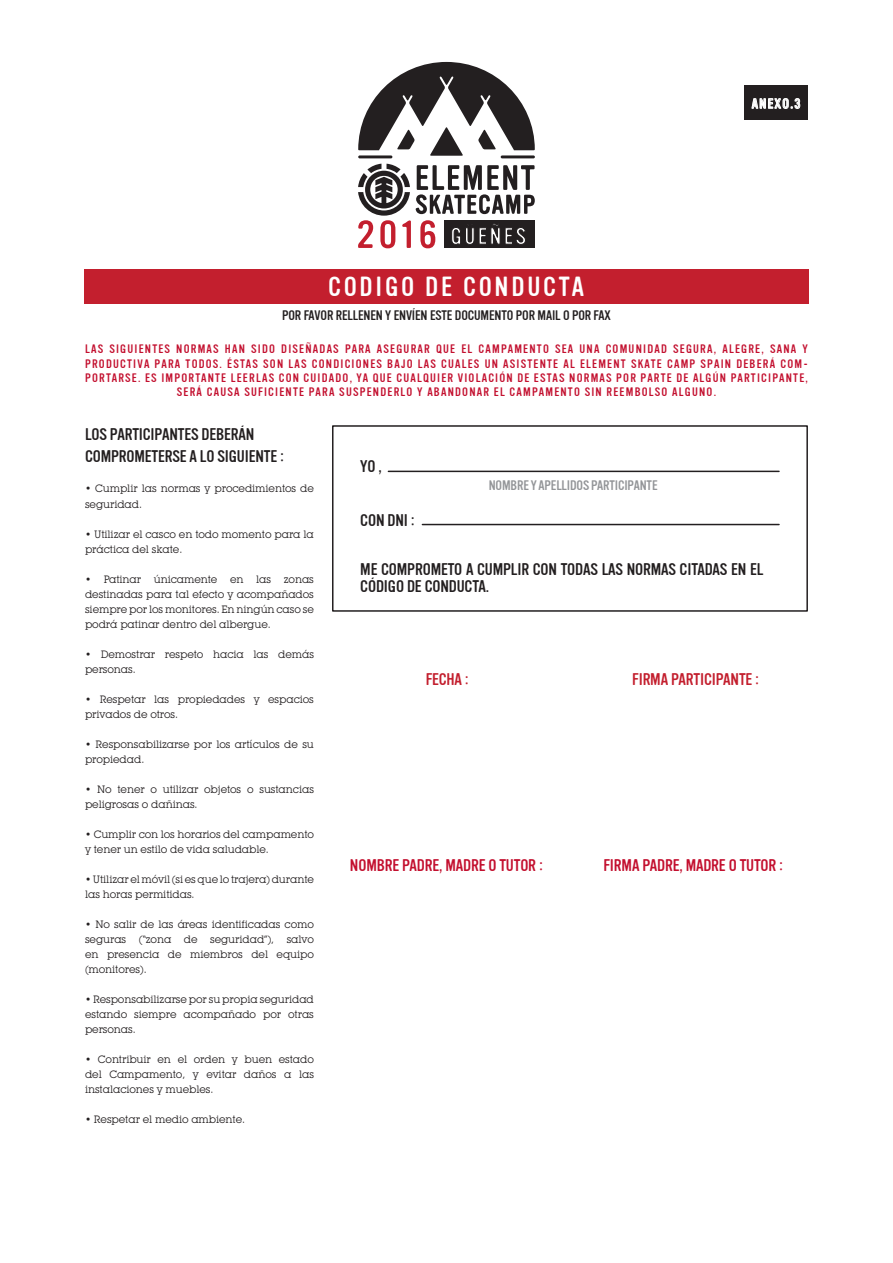
<style>
.page{position:relative;width:893px;height:1263px;background:#fff}
.page>*{position:absolute;margin:0;border:0;box-sizing:border-box;transform-origin:0 0}
.t1{font:27px "Vinyl";letter-spacing:.1em;color:#fff}
.t2{font:16.5px/22.5px "Vinyl";letter-spacing:-.01em;color:#231f20}
.t3{font:16.5px "Vinyl";letter-spacing:-.01em;color:#c3102f}
.t4{font:16.5px "Vinyl";letter-spacing:-.01em;color:#c31f2e}
.t5{font:13.5px "Vinyl";letter-spacing:-.01em;color:#231f20}
.t6{font:13.5px "Vinyl";letter-spacing:-.01em;color:#939598}
.t7{font:13.5px "Vinyl";letter-spacing:.1em;color:#fff}
.t8{font:12px/14.4px "Vinyl";letter-spacing:.1em;color:#c3102f;text-align:center}
.t9{font:10.5px/15px "Lubalin Graph IT Cby BT";letter-spacing:-.01em;color:#231f20}
</style>
<div class="page">
<div style="left:744px;top:85px;width:64px;height:35px;background:#231f20"></div>
<svg style="left:752px;top:98px;width:48px;height:11px"></svg>
<div style="left:332px;top:425px;width:476px;height:187px;border:2px solid #231f20"></div>
<hr style="left:388px;top:471px;width:391px;height:1px;background:#231f20">
<hr style="left:422px;top:524px;width:357px;height:1px;background:#231f20">
<div style="left:84px;top:269px;width:725px;height:34px;background:#c31f2e"></div>
<hr style="left:501px;top:155px;width:34px;height:3px;background:#231f20">
<hr style="left:358px;top:155px;width:34px;height:3px;background:#231f20">
<svg style="left:358px;top:62px;width:177px;height:94px"></svg>
<svg style="left:358px;top:164px;width:177px;height:84px"></svg>
<h1 class="t1" style="left:328px;top:272px;width:257px">CODIGO DE CONDUCTA</h1>
<p class="t5" style="left:282px;top:308px;width:330px">POR FAVOR RELLENEN Y ENVÍEN ESTE DOCUMENTO POR MAIL O POR FAX</p>
<p class="t7" style="left:752px;top:96px;width:50px">ANEXO.3</p>
<p class="t8" style="left:85px;top:342px;width:724px">LAS SIGUIENTES NORMAS HAN SIDO DISEÑADAS PARA ASEGURAR QUE EL CAMPAMENTO SEA UNA COMUNIDAD SEGURA, ALEGRE, SANA Y PRODUCTIVA PARA TODOS. ÉSTAS SON LAS CONDICIONES BAJO LAS CUALES UN ASISTENTE AL ELEMENT SKATE CAMP SPAIN DEBERÁ COM-PORTARSE. ES IMPORTANTE LEERLAS CON CUIDADO, YA QUE CUALQUIER VIOLACIÓN DE ESTAS NORMAS POR PARTE DE ALGÚN PARTICIPANTE, SERÁ CAUSA SUFICIENTE PARA SUSPENDERLO Y ABANDONAR EL CAMPAMENTO SIN REEMBOLSO ALGUNO.</p>
<h2 class="t2" style="left:85px;top:423px;width:201px">LOS PARTICIPANTES DEBERÁN<br>COMPROMETERSE A LO SIGUIENTE :</h2>
<p class="t9" style="left:85px;top:481px;width:230px">• Cumplir las normas y procedimientos de seguridad.</p>
<p class="t9" style="left:85px;top:526px;width:230px">• Utilizar el casco en todo momento para la práctica del skate.</p>
<p class="t9" style="left:85px;top:571px;width:230px;text-align:justify">• Patinar únicamente en las zonas destinadas para tal efecto y acompañados siempre por los monitores. En ningún caso se podrá patinar dentro del albergue.</p>
<p class="t9" style="left:85px;top:646px;width:230px">• Demostrar respeto hacia las demás personas.</p>
<p class="t9" style="left:85px;top:691px;width:230px">• Respetar las propiedades y espacios privados de otros.</p>
<p class="t9" style="left:85px;top:736px;width:230px">• Responsabilizarse por los artículos de su propiedad.</p>
<p class="t9" style="left:85px;top:781px;width:230px">• No tener o utilizar objetos o sustancias peligrosas o dañinas.</p>
<p class="t9" style="left:85px;top:826px;width:230px">• Cumplir con los horarios del campamento y tener un estilo de vida saludable.</p>
<p class="t9" style="left:85px;top:871px;width:230px">• Utilizar el móvil (si es que lo trajera) durante las horas permitidas.</p>
<p class="t9" style="left:85px;top:916px;width:230px;text-align:justify">• No salir de las áreas identificadas como seguras (“zona de seguridad”), salvo en presencia de miembros del equipo (monitores).</p>
<p class="t9" style="left:85px;top:991px;width:230px;text-align:justify">• Responsabilizarse por su propia seguridad estando siempre acompañado por otras personas.</p>
<p class="t9" style="left:85px;top:1051px;width:230px;text-align:justify">• Contribuir en el orden y buen estado del Campamento, y evitar daños a las instalaciones y muebles.</p>
<p class="t9" style="left:85px;top:1111px;width:162px">• Respetar el medio ambiente.</p>
<h2 class="t2" style="left:360px;top:455px;width:23px">YO ,</h2>
<h2 class="t2" style="left:360px;top:509px;width:56px">CON DNI :</h2>
<h2 class="t2" style="left:360px;top:562px;width:404px;line-height:16.5px">ME COMPROMETO A CUMPLIR CON TODAS LAS NORMAS CITADAS EN EL<br>CÓDIGO DE CONDUCTA.</h2>
<p class="t6" style="left:489px;top:477px;width:170px">NOMBRE Y APELLIDOS PARTICIPANTE</p>
<h2 class="t4" style="left:426px;top:670px;width:45px">FECHA :</h2>
<h2 class="t4" style="left:632px;top:670px;width:128px">FIRMA PARTICIPANTE :</h2>
<h2 class="t3" style="left:350px;top:856px;width:195px">NOMBRE PADRE, MADRE O TUTOR :</h2>
<h2 class="t3" style="left:604px;top:856px;width:181px">FIRMA PADRE, MADRE O TUTOR :</h2>
</div>
